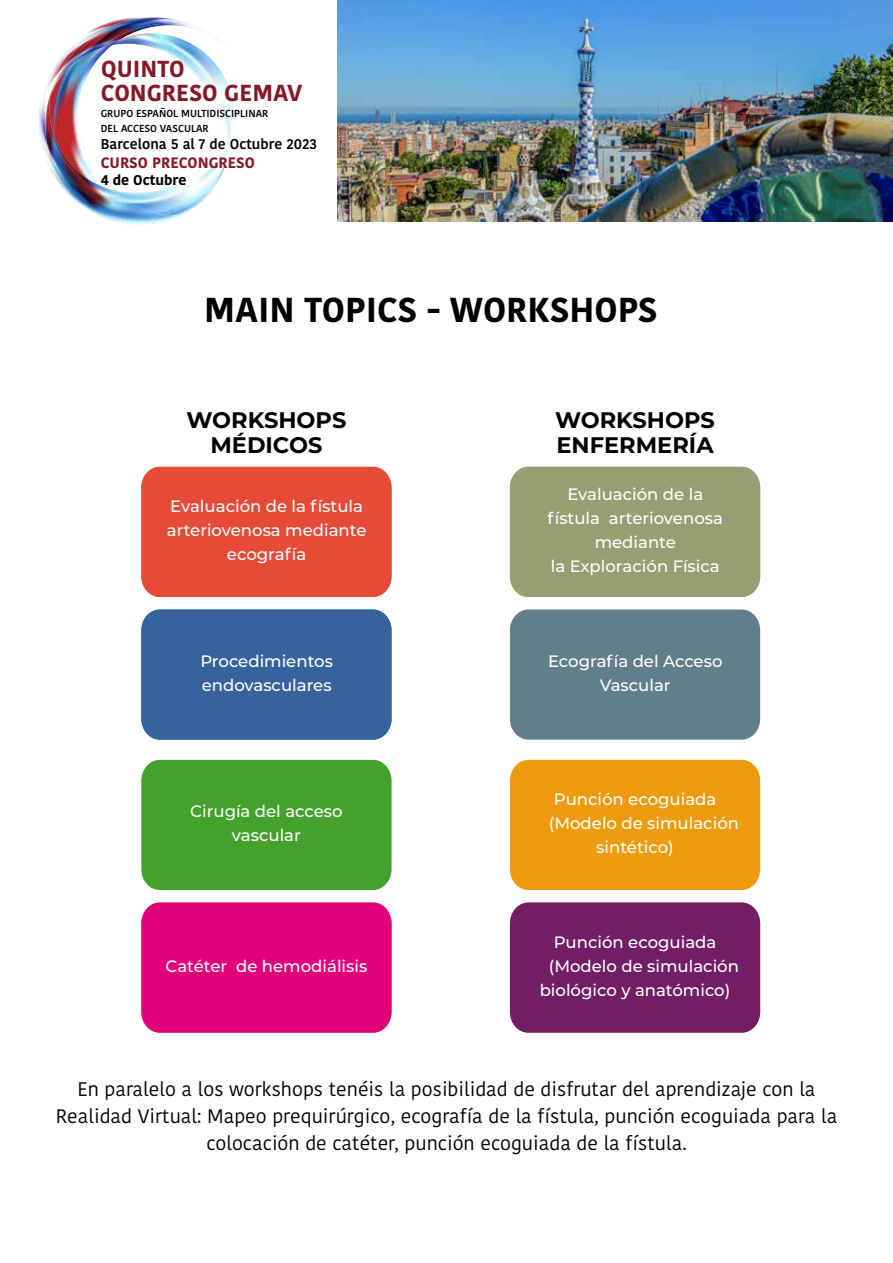
<style>
.page{position:relative;width:893px;height:1263px;background:#fff}
.page>*{position:absolute;margin:0;border:0;box-sizing:border-box;transform-origin:0 0}
.t1{font:700 34.5px "Kohinoor Devanagari";color:#000}
.t2{font:700 23.1px/24px "Kohinoor Devanagari";color:#861928}
.t3{font:700 22.5px/25.5px "Montserrat";color:#000;text-align:center}
.t4{font:19.5px/27px "Kohinoor Devanagari";color:#000;text-align:center}
.t5{font:500 16.5px/24px "Montserrat";color:#fff;text-align:center}
.t6{font:700 15px "Kohinoor Devanagari";color:#861928}
.t7{font:600 14.25px "Kohinoor Devanagari";color:#000}
.t8{font:700 14.1px "Kohinoor Devanagari";color:#000}
.t9{font:600 10.2px/15.8px "Kohinoor Devanagari";color:#000}
</style>
<div class="page">
<img style="left:337px;top:0;width:556px;height:221px">
<img style="left:45px;top:157px;width:119px;height:68px">
<img style="left:39px;top:76px;width:45px;height:81px">
<img style="left:50px;top:18px;width:131px;height:75px">
<img style="left:112px;top:61px;width:123px;height:86px">
<img style="left:211px;top:120px;width:18px;height:36px">
<img style="left:150px;top:215px;width:14px;height:6px">
<img style="left:164px;top:156px;width:64px;height:66px">
<img style="left:88px;top:25px;width:134px;height:36px">
<img style="left:101px;top:24px;width:84px;height:24px">
<div style="left:141px;top:467px;width:251px;height:130px;background:#e74a36"></div>
<div style="left:141px;top:760px;width:251px;height:130px;background:#44a12b"></div>
<div style="left:141px;top:609px;width:251px;height:131px;background:#37639d"></div>
<div style="left:141px;top:902px;width:251px;height:131px;background:#e2007a"></div>
<div style="left:510px;top:467px;width:250px;height:130px;background:#969f74"></div>
<div style="left:510px;top:760px;width:250px;height:130px;background:#ed9b0c"></div>
<div style="left:510px;top:609px;width:250px;height:131px;background:#607f8b"></div>
<div style="left:510px;top:902px;width:250px;height:131px;background:#711e67"></div>
<h2 class="t2" style="left:101px;top:57px;width:203px">QUINTO<br>CONGRESO GEMAV</h2>
<p class="t9" style="left:101px;top:105px;width:169px">GRUPO ESPAÑOL MULTIDISCIPLINAR<br>DEL ACCESO VASCULAR</p>
<p class="t7" style="left:101px;top:136px;width:218px">Barcelona 5 al 7 de Octubre 2023</p>
<p class="t6" style="left:101px;top:150px;width:156px">CURSO PRECONGRESO</p>
<p class="t8" style="left:101px;top:167px;width:87px">4 de Octubre</p>
<h1 class="t1" style="left:204px;top:279px;width:455px">MAIN TOPICS - WORKSHOPS</h1>
<h3 class="t3" style="left:187px;top:406px;width:161px">WORKSHOPS<br>MÉDICOS</h3>
<p class="t5" style="left:167px;top:493px;width:201px">Evaluación de la fístula arteriovenosa mediante ecografía</p>
<p class="t5" style="left:200px;top:648px;width:134px;text-align:left">Procedimientos endovasculares</p>
<p class="t5" style="left:190px;top:798px;width:154px">Cirugía del acceso vascular</p>
<p class="t5" style="left:166px;top:953px;width:203px">Catéter de hemodiálisis</p>
<h3 class="t3" style="left:555px;top:406px;width:161px;text-align:left">WORKSHOPS<br>ENFERMERÍA</h3>
<p class="t5" style="left:548px;top:481px;width:177px">Evaluación de la fístula arteriovenosa mediante<br>la Exploración Física</p>
<p class="t5" style="left:548px;top:648px;width:176px">Ecografía del Acceso<br>Vascular</p>
<p class="t5" style="left:554px;top:786px;width:164px">Punción ecoguiada</p>
<p class="t5" style="left:549px;top:810px;width:192px">(Modelo de simulación</p>
<p class="t5" style="left:596px;top:835px;width:79px">sintético)</p>
<p class="t5" style="left:540px;top:929px;width:201px">Punción ecoguiada (Modelo de simulación biológico y anatómico)</p>
<p class="t4" style="left:56px;top:1076px;width:783px">En paralelo a los workshops tenéis la posibilidad de disfrutar del aprendizaje con la<br>Realidad Virtual: Mapeo prequirúrgico, ecografía de la fístula, punción ecoguiada para la colocación de catéter, punción ecoguiada de la fístula.</p>
</div>
